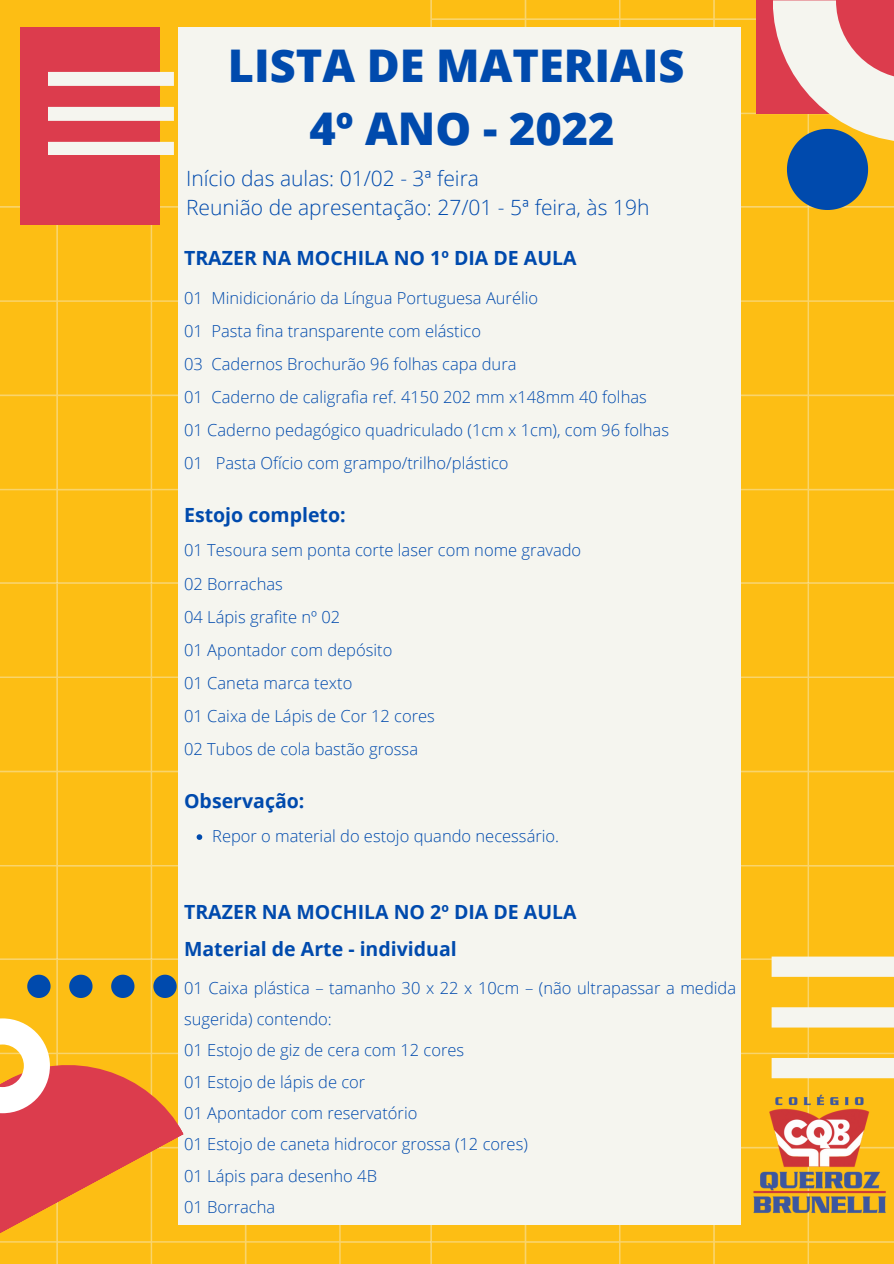
<style>
.page{position:relative;width:894px;height:1264px;background:#fff}
.page>*{position:absolute;margin:0;border:0;box-sizing:border-box;transform-origin:0 0}
.t1{font:800 45px "Open Sans";color:#004aad}
.t2{font:300 21px "Open Sans";color:#004aad}
.t3{font:700 19.5px "Open Sans";color:#004aad}
.t4{font:300 16.5px/31.3px "Open Sans";color:#004aad}
</style>
<div class="page">
<div style="left:0;top:0;width:430px;height:206px;background:#fdbe14"></div>
<div style="left:0;top:206px;width:178px;height:376px;background:#fdbe14"></div>
<svg style="left:430px;top:0;width:343px;height:206px;background:#fcc01e"></svg>
<div style="left:740px;top:206px;width:153px;height:376px;background:#fdbe14"></div>
<div style="left:0;top:582px;width:178px;height:376px;background:#fdbe14"></div>
<svg style="left:0;top:958px;width:430px;height:305px;background:#fcbf1b"></svg>
<div style="left:740px;top:582px;width:153px;height:376px;background:#fdbe14"></div>
<svg style="left:430px;top:958px;width:463px;height:305px;background:#fcc01e"></svg>
<div style="left:178px;top:27px;width:562px;height:1197px;background:#f5f5ef"></div>
<div style="left:20px;top:27px;width:139px;height:197px;background:#dc3c4d"></div>
<svg style="left:48px;top:72px;width:126px;height:82px"></svg>
<svg style="left:771px;top:956px;width:122px;height:122px"></svg>
<div style="left:756px;top:0;width:137px;height:114px;background:#dc3c4d"></div>
<svg style="left:773px;top:0;width:120px;height:210px"></svg>
<svg style="left:0;top:1018px;width:184px;height:241px;background:#ef9042"></svg>
<svg style="left:27px;top:974px;width:24px;height:23px"></svg>
<svg style="left:153px;top:974px;width:24px;height:23px"></svg>
<svg style="left:69px;top:974px;width:23px;height:23px"></svg>
<svg style="left:111px;top:974px;width:23px;height:23px"></svg>
<svg style="left:196px;top:834px;width:6px;height:6px"></svg>
<img style="left:745px;top:1092px;width:143px;height:126px">
<p class="t1" style="left:228px;top:33px;width:458px">LISTA DE MATERIAIS</p>
<p class="t1" style="left:309px;top:96px;width:306px">4º ANO - 2022</p>
<p class="t2" style="left:186px;top:163px;width:294px">Início das aulas: 01/02 - 3ª feira</p>
<p class="t2" style="left:186px;top:193px;width:464px">Reunião de apresentação: 27/01 - 5ª feira, às 19h</p>
<p class="t3" style="left:184px;top:244px;width:394px">TRAZER NA MOCHILA NO 1º DIA DE AULA</p>
<p class="t4" style="left:184px;top:281px;width:355px">01 Minidicionário da Língua Portuguesa Aurélio</p>
<p class="t4" style="left:184px;top:315px;width:298px">01 Pasta fina transparente com elástico</p>
<p class="t4" style="left:184px;top:348px;width:334px">03 Cadernos Brochurão 96 folhas capa dura</p>
<p class="t4" style="left:184px;top:381px;width:464px">01 Caderno de caligrafia ref. 4150 202 mm x148mm 40 folhas</p>
<p class="t4" style="left:184px;top:414px;width:486px">01 Caderno pedagógico quadriculado (1cm x 1cm), com 96 folhas</p>
<p class="t4" style="left:184px;top:447px;width:326px">01 Pasta Ofício com grampo/trilho/plástico</p>
<p class="t3" style="left:184px;top:501px;width:163px">Estojo completo:</p>
<p class="t4" style="left:184px;top:534px;width:398px">01 Tesoura sem ponta corte laser com nome gravado</p>
<p class="t4" style="left:184px;top:567px;width:100px">02 Borrachas</p>
<p class="t4" style="left:184px;top:600px;width:158px">04 Lápis grafite nº 02</p>
<p class="t4" style="left:184px;top:634px;width:210px">01 Apontador com depósito</p>
<p class="t4" style="left:184px;top:667px;width:170px">01 Caneta marca texto</p>
<p class="t4" style="left:184px;top:700px;width:252px">01 Caixa de Lápis de Cor 12 cores</p>
<p class="t4" style="left:184px;top:733px;width:235px">02 Tubos de cola bastão grossa</p>
<p class="t3" style="left:184px;top:787px;width:122px">Observação:</p>
<p class="t4" style="left:212px;top:820px;width:348px">Repor o material do estojo quando necessário.</p>
<p class="t3" style="left:184px;top:897px;width:394px">TRAZER NA MOCHILA NO 2º DIA DE AULA</p>
<p class="t3" style="left:184px;top:934px;width:274px">Material de Arte - individual</p>
<p class="t4" style="left:184px;top:971px;width:553px">01 Caixa plástica – tamanho 30 x 22 x 10cm – (não ultrapassar a medida sugerida) contendo:</p>
<p class="t4" style="left:184px;top:1034px;width:281px">01 Estojo de giz de cera com 12 cores</p>
<p class="t4" style="left:184px;top:1065px;width:183px">01 Estojo de lápis de cor</p>
<p class="t4" style="left:184px;top:1096px;width:235px">01 Apontador com reservatório</p>
<p class="t4" style="left:184px;top:1128px;width:345px">01 Estojo de caneta hidrocor grossa (12 cores)</p>
<p class="t4" style="left:184px;top:1159px;width:194px">01 Lápis para desenho 4B</p>
<p class="t4" style="left:184px;top:1190px;width:93px">01 Borracha</p>
</div>
